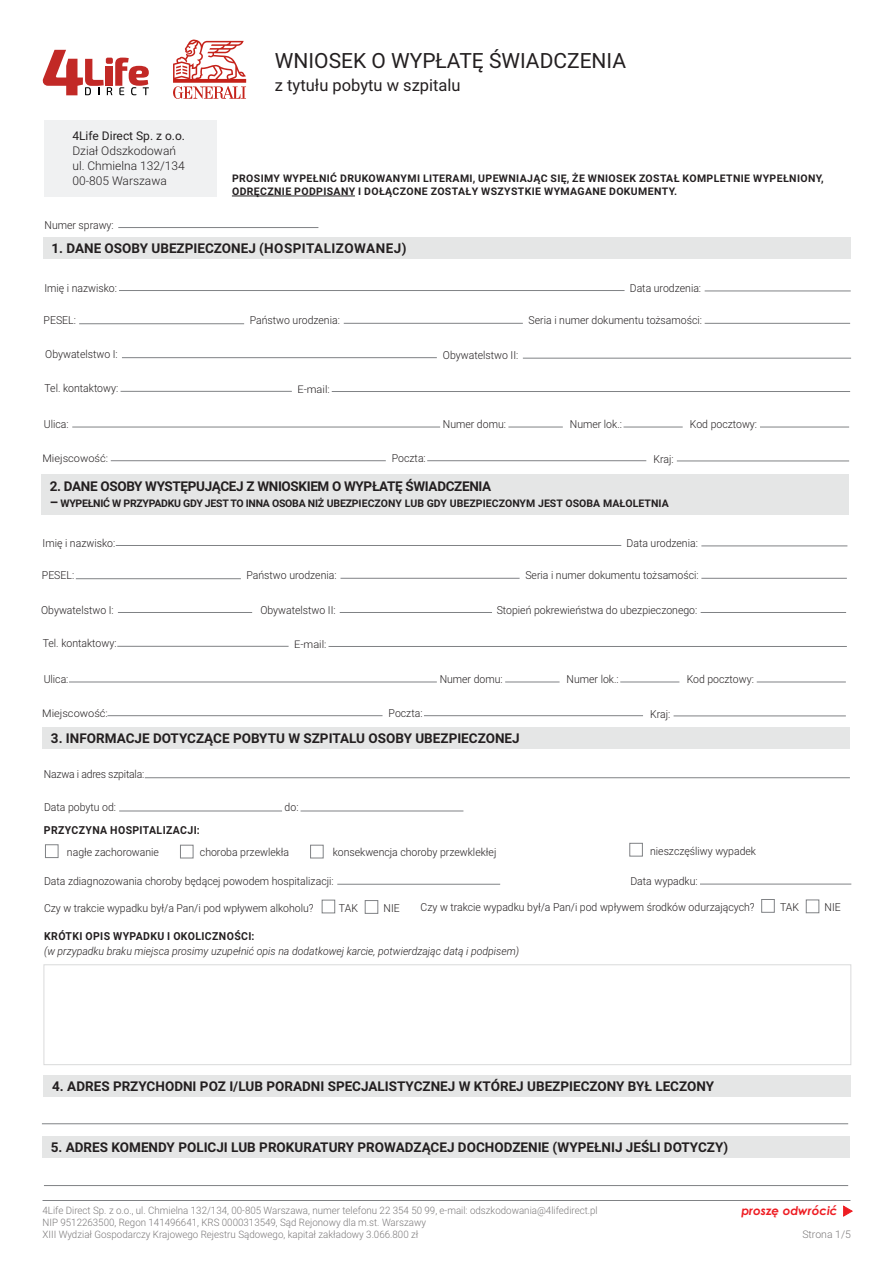
<style>
.page{position:relative;width:893px;height:1263px;background:#fff}
.page>*{position:absolute;margin:0;border:0;box-sizing:border-box;transform-origin:0 0}
.t1{font:21px "Roboto";color:#231f20}
.t2{font:16.5px "Roboto";color:#231f20}
.t3{font:700 13.5px "Roboto";color:#231f20}
.t4{font:700 13.5px "Roboto";letter-spacing:-.025em;color:#231f20}
.t5{font:300 12px/15px "Roboto";color:#231f20}
.t6{font:12px "Roboto";color:#231f20}
.t7{font:italic 700 12px "Century Gothic";color:#ee1d23}
.t8{font:300 10.95px "Roboto";color:#231f20;scale:.95 1}
.t9{font:italic 300 10.95px "Roboto";color:#231f20;scale:.95 1}
.t10{font:700 10.95px "Roboto";letter-spacing:.035em;color:#231f20;scale:.95 1}
.t11{font:300 10.95px "Roboto";letter-spacing:-.02em;color:#231f20;scale:.95 1}
.t12{font:700 10.5px/13.5px "Roboto";letter-spacing:.035em;color:#231f20}
.t13{font:700 10.5px "Roboto";letter-spacing:-.01em;color:#231f20}
.t14{font:300 10.5px "Roboto";color:#231f20;scale:1.05 1}
.t15{font:300 10.5px "Roboto";color:rgb(35 31 32/.6)}
.t16{font:300 10.2px/12px "Roboto";color:rgb(35 31 32/.6);scale:.95 1}
.s1{font-size:13.5px}
</style>
<div class="page">
<hr style="left:43px;top:1200px;width:807px;height:1px;background:#808285">
<div style="left:43px;top:238px;width:808px;height:21px;background:#e5e6e6"></div>
<div style="left:41px;top:474px;width:808px;height:40px;background:#e5e6e6"></div>
<svg style="left:42px;top:50px;width:107px;height:45px"></svg>
<svg style="left:173px;top:40px;width:73px;height:59px"></svg>
<hr style="left:119px;top:290px;width:506px;height:1px;background:#808285">
<hr style="left:344px;top:323px;width:179px;height:1px;background:#808285">
<hr style="left:705px;top:291px;width:146px;height:1px;background:#808285">
<hr style="left:79px;top:323px;width:165px;height:1px;background:#808285">
<hr style="left:705px;top:323px;width:145px;height:1px;background:#808285">
<hr style="left:122px;top:357px;width:315px;height:1px;background:#808285">
<hr style="left:523px;top:358px;width:328px;height:1px;background:#808285">
<hr style="left:121px;top:391px;width:171px;height:1px;background:#808285">
<hr style="left:332px;top:391px;width:518px;height:1px;background:#808285">
<hr style="left:72px;top:427px;width:368px;height:1px;background:#808285">
<hr style="left:508px;top:427px;width:55px;height:1px;background:#808285">
<hr style="left:623px;top:427px;width:60px;height:1px;background:#808285">
<hr style="left:111px;top:460px;width:275px;height:1px;background:#808285">
<hr style="left:427px;top:460px;width:219px;height:1px;background:#808285">
<hr style="left:677px;top:461px;width:172px;height:1px;background:#808285">
<hr style="left:760px;top:427px;width:89px;height:1px;background:#808285">
<hr style="left:116px;top:545px;width:505px;height:1px;background:#808285">
<hr style="left:340px;top:578px;width:180px;height:1px;background:#808285">
<hr style="left:701px;top:546px;width:146px;height:1px;background:#808285">
<hr style="left:76px;top:578px;width:165px;height:1px;background:#808285">
<hr style="left:701px;top:578px;width:146px;height:1px;background:#808285">
<hr style="left:117px;top:646px;width:172px;height:1px;background:#808285">
<hr style="left:328px;top:646px;width:519px;height:1px;background:#808285">
<hr style="left:69px;top:682px;width:368px;height:1px;background:#808285">
<hr style="left:505px;top:682px;width:55px;height:1px;background:#808285">
<hr style="left:620px;top:682px;width:59px;height:1px;background:#808285">
<hr style="left:107px;top:715px;width:276px;height:1px;background:#808285">
<hr style="left:424px;top:715px;width:219px;height:1px;background:#808285">
<hr style="left:674px;top:716px;width:172px;height:1px;background:#808285">
<hr style="left:757px;top:682px;width:89px;height:1px;background:#808285">
<hr style="left:118px;top:612px;width:134px;height:1px;background:#808285">
<hr style="left:340px;top:612px;width:152px;height:1px;background:#808285">
<hr style="left:701px;top:612px;width:145px;height:1px;background:#808285">
<hr style="left:118px;top:227px;width:200px;height:1px;background:#808285">
<div style="left:42px;top:728px;width:808px;height:21px;background:#e5e6e6"></div>
<div style="left:322px;top:900px;width:13px;height:13px;border:1px solid #808285"></div>
<div style="left:365px;top:900px;width:13px;height:13px;border:1px solid #808285"></div>
<div style="left:761px;top:899px;width:13px;height:13px;border:1px solid #808285"></div>
<div style="left:806px;top:900px;width:13px;height:13px;border:1px solid #808285"></div>
<div style="left:45px;top:844px;width:13px;height:14px;border:1px solid #808285"></div>
<div style="left:180px;top:845px;width:13px;height:13px;border:1px solid #808285"></div>
<div style="left:310px;top:845px;width:13px;height:13px;border:1px solid #808285"></div>
<div style="left:629px;top:843px;width:14px;height:13px;border:1px solid #808285"></div>
<hr style="left:145px;top:777px;width:705px;height:1px;background:#808285">
<hr style="left:119px;top:811px;width:163px;height:1px;background:#808285">
<hr style="left:301px;top:811px;width:162px;height:1px;background:#808285">
<hr style="left:337px;top:884px;width:163px;height:1px;background:#808285">
<hr style="left:700px;top:884px;width:151px;height:1px;background:#808285">
<div style="left:44px;top:1075px;width:807px;height:21px;background:#e5e6e6"></div>
<div style="left:42px;top:1136px;width:808px;height:22px;background:#e5e6e6"></div>
<hr style="left:42px;top:1123px;width:806px;height:1px;background:#808285">
<hr style="left:44px;top:1185px;width:804px;height:1px;background:#808285">
<div style="left:44px;top:120px;width:173px;height:76px;background:#f0f1f2"></div>
<hr style="left:232px;top:196px;width:123px;height:1px;background:#231f20">
<p class="t6" style="left:72px;top:129px;width:114px">4Life Direct Sp. z o.o.</p>
<p class="t5" style="left:72px;top:143px;width:114px">Dział Odszkodowań ul. Chmielna 132/134<br>00-805 Warszawa</p>
<p class="t8" style="left:45px;top:218px;width:74px">Numer sprawy:</p>
<h1 class="t1" style="left:275px;top:48px;width:353px">WNIOSEK O WYPŁATĘ ŚWIADCZENIA</h1>
<h2 class="t2" style="left:275px;top:76px;width:187px">z tytułu pobytu w szpitalu</h2>
<p class="t12" style="left:232px;top:171px;width:593px">PROSIMY WYPEŁNIĆ DRUKOWANYMI LITERAMI, UPEWNIAJĄC SIĘ, ŻE WNIOSEK ZOSTAŁ KOMPLETNIE WYPEŁNIONY,<br>ODRĘCZNIE PODPISANY I DOŁĄCZONE ZOSTAŁY WSZYSTKIE WYMAGANE DOKUMENTY.</p>
<p class="t3" style="left:51px;top:241px;width:357px">1. DANE OSOBY UBEZPIECZONEJ (HOSPITALIZOWANEJ)</p>
<p class="t8" style="left:44px;top:282px;width:78px">Imię i nazwisko:</p>
<p class="t8" style="left:44px;top:314px;width:36px">PESEL:</p>
<p class="t8" style="left:250px;top:314px;width:96px">Państwo urodzenia:</p>
<p class="t8" style="left:45px;top:348px;width:78px">Obywatelstwo I:</p>
<p class="t8" style="left:443px;top:349px;width:81px">Obywatelstwo II:</p>
<p class="t8" style="left:45px;top:382px;width:79px">Tel. kontaktowy:</p>
<p class="t14" style="left:297px;top:383px;width:32px">E-mail:</p>
<p class="t8" style="left:630px;top:281px;width:77px">Data urodzenia:</p>
<p class="t8" style="left:529px;top:314px;width:184px">Seria i numer dokumentu tożsamości:</p>
<p class="t8" style="left:443px;top:418px;width:68px">Numer domu:</p>
<p class="t8" style="left:570px;top:418px;width:56px">Numer lok.:</p>
<p class="t8" style="left:44px;top:418px;width:28px">Ulica:</p>
<p class="t8" style="left:690px;top:418px;width:72px">Kod pocztowy:</p>
<p class="t14" style="left:42px;top:452px;width:64px">Miejscowość:</p>
<p class="t8" style="left:392px;top:452px;width:37px">Poczta:</p>
<p class="t8" style="left:653px;top:452px;width:23px">Kraj:</p>
<p class="t4" style="left:50px;top:478px;width:443px">2. DANE OSOBY WYSTĘPUJĄCEJ Z WNIOSKIEM O WYPŁATĘ ŚWIADCZENIA</p>
<p class="t13" style="left:50px;top:497px;width:620px"><span class="s1">–</span> WYPEŁNIĆ W PRZYPADKU GDY JESTTO INNA OSOBA NIŻ UBEZPIECZONY LUB GDY UBEZPIECZONYM JEST OSOBA MAŁOLETNIA</p>
<p class="t8" style="left:43px;top:537px;width:78px">Imię i nazwisko:</p>
<p class="t8" style="left:627px;top:536px;width:77px">Data urodzenia:</p>
<p class="t8" style="left:42px;top:569px;width:36px">PESEL:</p>
<p class="t8" style="left:246px;top:569px;width:96px">Państwo urodzenia:</p>
<p class="t8" style="left:525px;top:569px;width:184px">Seria i numer dokumentu tożsamości:</p>
<p class="t8" style="left:41px;top:603px;width:78px">Obywatelstwo I:</p>
<p class="t8" style="left:260px;top:603px;width:81px">Obywatelstwo II:</p>
<p class="t8" style="left:497px;top:603px;width:213px">Stopień pokrewieństwa do ubezpieczonego:</p>
<p class="t8" style="left:43px;top:637px;width:79px">Tel. kontaktowy:</p>
<p class="t14" style="left:294px;top:638px;width:32px">E-mail:</p>
<p class="t8" style="left:440px;top:673px;width:68px">Numer domu:</p>
<p class="t8" style="left:567px;top:673px;width:56px">Numer lok.:</p>
<p class="t8" style="left:44px;top:673px;width:28px">Ulica:</p>
<p class="t8" style="left:687px;top:673px;width:72px">Kod pocztowy:</p>
<p class="t14" style="left:42px;top:707px;width:64px">Miejscowość:</p>
<p class="t8" style="left:389px;top:707px;width:37px">Poczta:</p>
<p class="t8" style="left:650px;top:707px;width:23px">Kraj:</p>
<p class="t3" style="left:51px;top:731px;width:470px">3. INFORMACJE DOTYCZĄCE POBYTU W SZPITALU OSOBY UBEZPIECZONEJ</p>
<p class="t11" style="left:44px;top:768px;width:107px">Nazwa i adres szpitala:</p>
<p class="t8" style="left:44px;top:801px;width:77px">Data pobytu od:</p>
<p class="t8" style="left:285px;top:801px;width:16px">do:</p>
<p class="t10" style="left:44px;top:824px;width:166px">PRZYCZYNA HOSPITALIZACJI:</p>
<p class="t8" style="left:67px;top:846px;width:98px">nagłe zachorowanie</p>
<p class="t8" style="left:200px;top:846px;width:96px">choroba przewlekła</p>
<p class="t8" style="left:333px;top:846px;width:174px">konsekwencja choroby przewklekłej</p>
<p class="t8" style="left:650px;top:845px;width:113px">nieszczęśliwy wypadek</p>
<p class="t8" style="left:630px;top:874px;width:72px">Data wypadku:</p>
<p class="t8" style="left:44px;top:875px;width:306px">Data zdiagnozowania choroby będącej powodem hospitalizacji:</p>
<p class="t8" style="left:44px;top:901px;width:285px">Czy w trakcie wypadku był/a Pan/i pod wpływem alkoholu?</p>
<p class="t8" style="left:339px;top:901px;width:22px">TAK</p>
<p class="t8" style="left:384px;top:901px;width:19px">NIE</p>
<p class="t8" style="left:421px;top:901px;width:353px">Czy w trakcie wypadku był/a Pan/i pod wpływem środków odurzających?</p>
<p class="t8" style="left:780px;top:901px;width:22px">TAK</p>
<p class="t8" style="left:825px;top:901px;width:19px">NIE</p>
<p class="t10" style="left:44px;top:929px;width:223px">KRÓTKI OPIS WYPADKU I OKOLICZNOŚCI:</p>
<p class="t9" style="left:44px;top:944px;width:502px">(w przypadku braku miejsca prosimy uzupełnić opis na dodatkowej karcie, potwierdzając datą i podpisem)</p>
<p class="t3" style="left:52px;top:1078px;width:663px">4. ADRES PRZYCHODNI POZ I/LUB PORADNI SPECJALISTYCZNEJ W KTÓREJ UBEZPIECZONY BYŁ LECZONY</p>
<p class="t3" style="left:51px;top:1139px;width:679px">5. ADRES KOMENDY POLICJI LUB PROKURATURY PROWADZĄCEJ DOCHODZENIE (WYPEŁNIJ JEŚLI DOTYCZY)</p>
<p class="t16" style="left:43px;top:1204px;width:586px">4Life Direct Sp. z o.o., ul. Chmielna 132/134, 00-805 Warszawa, numer telefonu 22 354 50 99, e-mail: odszkodowania@4lifedirect.pl<br>NIP 9512263500, Regon 141496641, KRS 0000313549, Sąd Rejonowy dla m.st. Warszawy<br>XIII Wydział Gospodarczy Krajowego Rejestru Sądowego, kapitał zakładowy 3.066.800 zł</p>
<p class="t7" style="left:741px;top:1204px;width:98px">proszę odwrócić</p>
<p class="t15" style="left:802px;top:1228px;width:50px">Strona 1/5</p>
</div>
